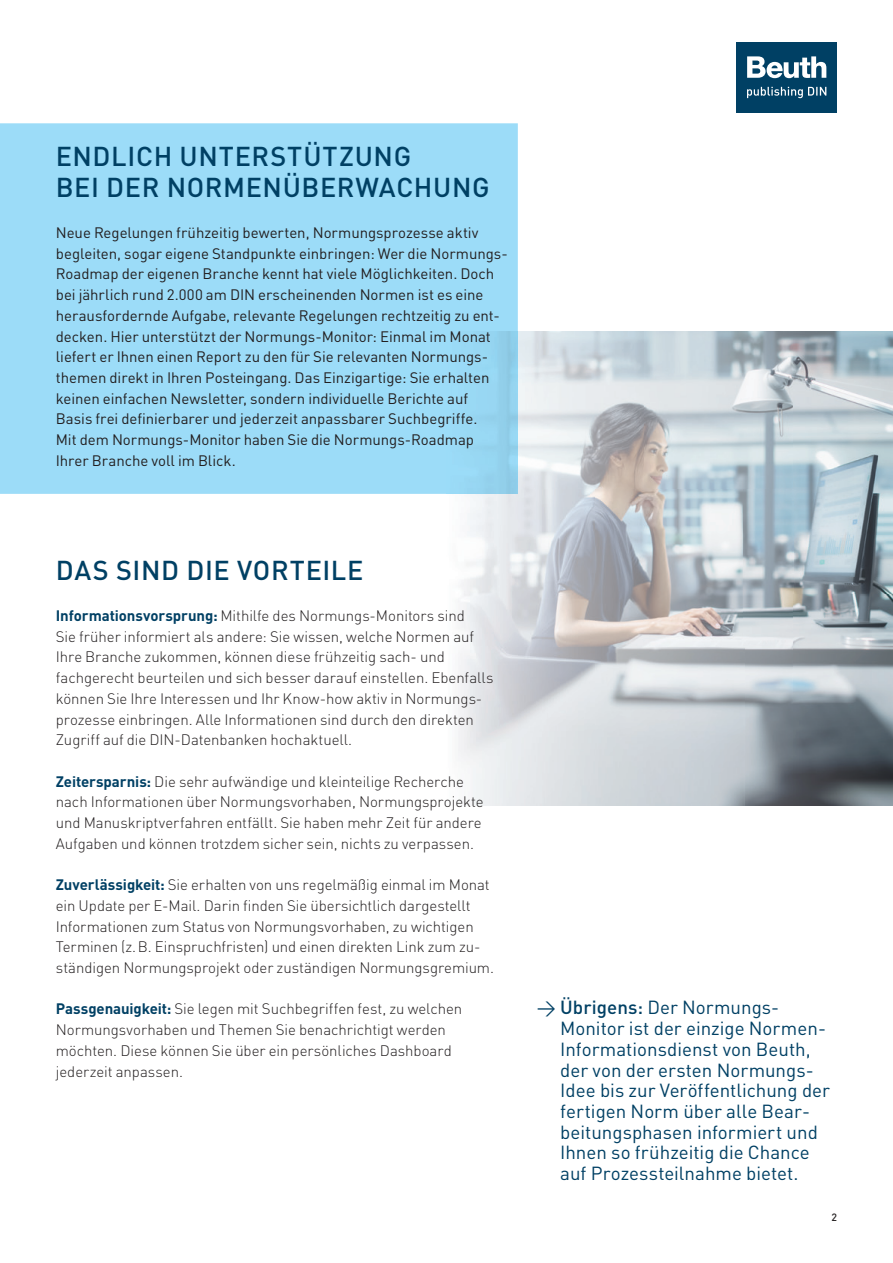
<style>
.page{position:relative;width:893px;height:1263px;background:#fff}
.page>*{position:absolute;margin:0;border:0;box-sizing:border-box;transform-origin:0 0}
.t1{font:500 27px/31px "DIN";letter-spacing:.025em;color:#004064}
.t2{font:18.75px/20.7px "DIN";color:#004064}
.t3{font:300 15px/20.7px "DIN";letter-spacing:-.005em;color:#231f20}
.t4{font:15px/20.7px "DIN";letter-spacing:-.005em;color:#231f20}
.t5{font:500 10.5px "DIN";color:#231f20}
.s1{font-weight:700;color:#004064}
.s2{font-weight:500}
</style>
<div class="page">
<img style="left:518px;top:332px;width:276px;height:157px">
<img style="left:794px;top:332px;width:99px;height:473px">
<img style="left:458px;top:489px;width:336px;height:316px">
<div style="left:737px;top:43px;width:100px;height:70px;background:#004064"></div>
<svg style="left:747px;top:56px;width:79px;height:22px"></svg>
<svg style="left:747px;top:87px;width:79px;height:11px"></svg>
<div style="left:0;top:123px;width:518px;height:371px;background:#9cdcf8"></div>
<img style="left:446px;top:332px;width:72px;height:162px">
<h1 class="t1" style="left:56px;top:139px;width:435px">ENDLICH UNTERSTÜTZUNG<br>BEI DER NORMENÜBERWACHUNG</h1>
<p class="t4" style="left:56px;top:222px;width:453px">Neue Regelungen frühzeitig bewerten, Normungsprozesse aktiv begleiten, sogar eigene Standpunkte einbringen: Wer die Normungs-Roadmap der eigenen Branche kennt hat viele Möglichkeiten. Doch bei jährlich rund 2.000 am DIN erscheinenden Normen ist es eine herausfordernde Aufgabe, relevante Regelungen rechtzeitig zu ent&shy;decken. Hier unterstützt der Normungs-Monitor: Einmal im Monat liefert er Ihnen einen Report zu den für Sie relevanten Normungs&shy;themen direkt in Ihren Posteingang. Das Einzigartige: Sie erhalten keinen einfachen Newsletter, sondern individuelle Berichte auf Basis frei definierbarer und jederzeit anpassbarer Suchbegriffe.<br>Mit dem Normungs-Monitor haben Sie die Normungs-Roadmap Ihrer Branche voll im Blick.</p>
<h1 class="t1" style="left:56px;top:553px;width:309px">DAS SIND DIE VORTEILE</h1>
<p class="t3" style="left:56px;top:605px;width:439px"><span class="s1">Informationsvorsprung:</span> Mithilfe des Normungs-Monitors sind<br>Sie früher informiert als andere: Sie wissen, welche Normen auf Ihre Branche zukommen, können diese frühzeitig sach- und fachgerecht beurteilen und sich besser darauf einstellen. Ebenfalls können Sie Ihre Interessen und Ihr Know-how aktiv in Normungs&shy;prozesse einbringen. Alle Informationen sind durch den direkten Zugriff auf die DIN-Datenbanken hochaktuell.</p>
<p class="t3" style="left:56px;top:771px;width:429px"><span class="s1">Zeitersparnis:</span> Die sehr aufwändige und kleinteilige Recherche nach Informationen über Normungsvorhaben, Normungsprojekte und Manuskriptverfahren entfällt. Sie haben mehr Zeit für andere Aufgaben und können trotzdem sicher sein, nichts zu verpassen.</p>
<p class="t3" style="left:56px;top:874px;width:440px"><span class="s1">Zuverlässigkeit:</span> Sie erhalten von uns regelmäßig einmal im Monat ein Update per E-Mail. Darin finden Sie übersichtlich dargestellt Informationen zum Status von Normungsvorhaben, zu wichtigen Terminen (z.B. Einspruchfristen) und einen direkten Link zum zu&shy;ständigen Normungsprojekt oder zuständigen Normungsgremium.</p>
<p class="t3" style="left:56px;top:998px;width:408px"><span class="s1">Passgenauigkeit:</span> Sie legen mit Suchbegriffen fest, zu welchen Normungsvorhaben und Themen Sie benachrichtigt werden möchten. Diese können Sie über ein persönliches Dashboard jederzeit anpassen.</p>
<p class="t2" style="left:560px;top:997px;width:271px;text-indent:-24px">&gt; <span class="s2">Übrigens:</span> Der Normungs-<br>Monitor ist der einzige Normen-<br>Informationsdienst von Beuth, der von der ersten Normungs-<br>Idee bis zur Veröffentlichung der fertigen Norm über alle Bear&shy;beitungsphasen informiert und<br>Ihnen so frühzeitig die Chance auf Prozessteilnahme bietet.</p>
<p class="t5" style="left:832px;top:1211px;width:7px">2</p>
</div>
